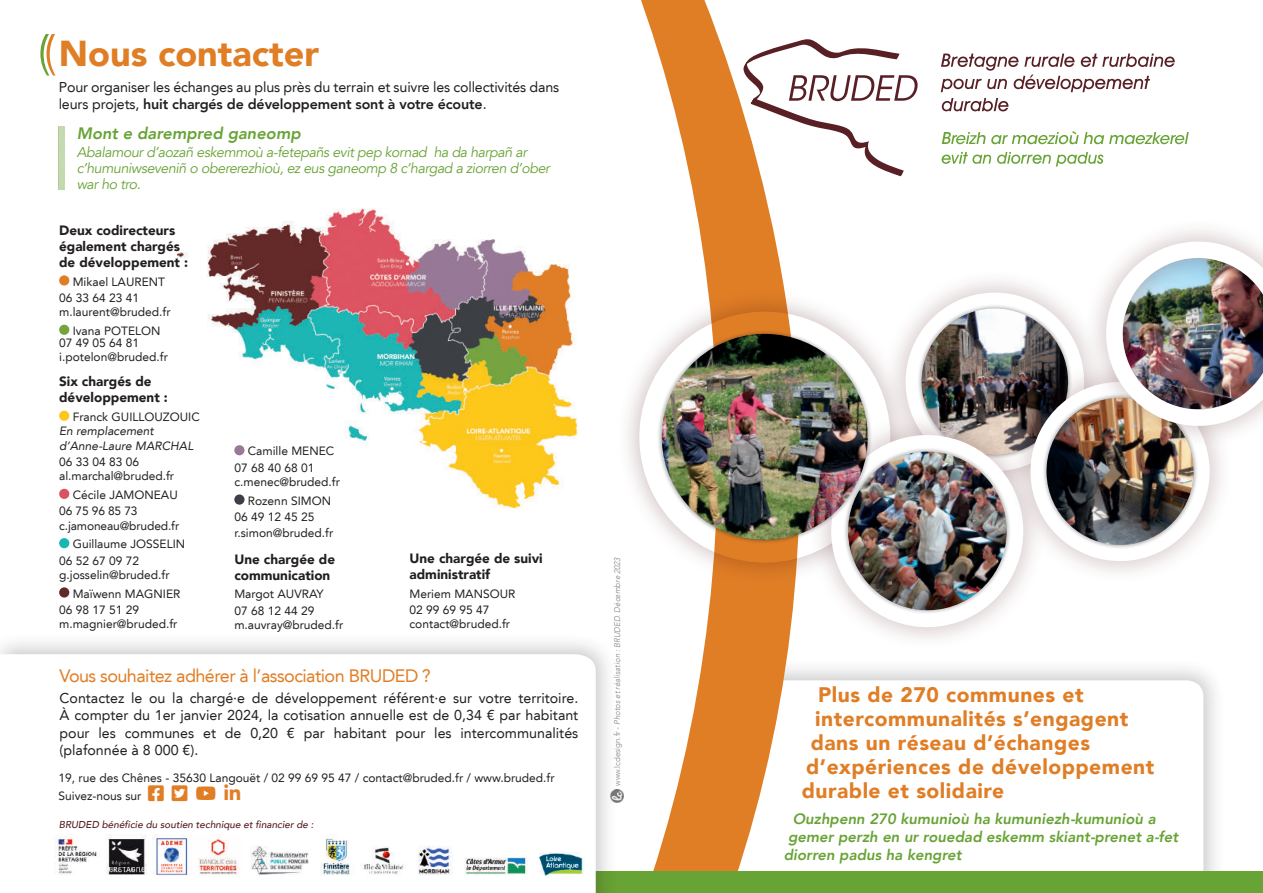
<style>
.page{position:relative;width:1263px;height:893px;background:#fff}
.page>*{position:absolute;margin:0;border:0;box-sizing:border-box;transform-origin:0 0}
.t1{font:900 36px "Avenir LT";color:#e07e26}
.t2{font:900 21px "Avenir LT";letter-spacing:.025em;color:#e07e26}
.t3{font:18px "Avenir LT";letter-spacing:-.03em;color:#e07e26}
.t4{font:italic 800 16.5px "Avenir LT";color:#68a335}
.t5{font:italic 800 15px "Avenir LT";color:#68a335}
.t6{font:14.25px/17.2px "Avenir LT";letter-spacing:-.01em;color:#231f20}
.t7{font:italic 14.25px/15.8px "Avenir LT";letter-spacing:-.03em;color:#68a335}
.t8{font:900 13.5px/16.2px "Avenir LT";color:#231f20}
.t9{font:12px/16.2px "Avenir LT";color:#231f20}
.t10{font:italic 12px/14.4px "Avenir LT";color:#231f20}
.t11{font:italic 500 10.05px "Avenir LT";color:#581f24}
.t12{font:italic 300 8.25px "Avenir LT";color:#808285;scale:.95 1}
.s1{font-weight:800}
.s2{font-style:normal}
</style>
<div class="page">
<img style="left:177px;top:208px;width:393px;height:300px">
<svg style="left:800px;top:39px;width:118px;height:138px"></svg>
<svg style="left:942px;top:98px;width:66px;height:13px"></svg>
<svg style="left:941px;top:54px;width:234px;height:38px"></svg>
<svg style="left:942px;top:152px;width:161px;height:15px"></svg>
<svg style="left:942px;top:131px;width:247px;height:13px"></svg>
<div style="left:704px;top:657px;width:522px;height:236px;background:#231f20;opacity:.25"></div>
<svg style="left:800px;top:680px;width:403px;height:192px"></svg>
<svg style="left:570px;top:0;width:230px;height:872px"></svg>
<div style="left:19px;top:872px;width:1244px;height:21px;background:#68a335"></div>
<div style="left:0;top:631px;width:619px;height:262px;background:#231f20;opacity:.25"></div>
<svg style="left:0;top:654px;width:596px;height:239px"></svg>
<svg style="left:40px;top:34px;width:16px;height:42px"></svg>
<svg style="left:58px;top:126px;width:7px;height:64px"></svg>
<svg style="left:611px;top:790px;width:12px;height:13px"></svg>
<div style="left:616px;top:288px;width:298px;height:298px;background:#581f24;opacity:.35"></div>
<svg style="left:637px;top:310px;width:193px;height:255px"></svg>
<div style="left:807px;top:411px;width:240px;height:240px;background:#581f24;opacity:.35"></div>
<div style="left:657px;top:330px;width:215px;height:214px;background:#231f20;opacity:.3"></div>
<img style="left:660px;top:334px;width:170px;height:208px">
<div style="left:1083px;top:218px;width:180px;height:231px;background:#581f24;opacity:.35"></div>
<img style="left:830px;top:240px;width:433px;height:389px">
<div style="left:59px;top:275px;width:10px;height:11px;background:#e07e26;border-radius:50%"></div>
<div style="left:59px;top:325px;width:10px;height:10px;background:#74a440;border-radius:50%"></div>
<div style="left:59px;top:411px;width:10px;height:10px;background:#fcc719;border-radius:50%"></div>
<div style="left:59px;top:489px;width:10px;height:10px;background:#da5362;border-radius:50%"></div>
<div style="left:59px;top:538px;width:10px;height:10px;background:#19b6b5;border-radius:50%"></div>
<div style="left:59px;top:587px;width:10px;height:11px;background:#632929;border-radius:50%"></div>
<div style="left:234px;top:445px;width:11px;height:10px;background:#987997;border-radius:50%"></div>
<div style="left:234px;top:494px;width:11px;height:11px;background:#3c3f45;border-radius:50%"></div>
<img style="left:55px;top:834px;width:529px;height:43px">
<svg style="left:148px;top:786px;width:16px;height:15px"></svg>
<svg style="left:172px;top:786px;width:16px;height:15px"></svg>
<svg style="left:196px;top:787px;width:20px;height:13px"></svg>
<svg style="left:224px;top:785px;width:16px;height:15px"></svg>
<h1 class="t1" style="left:59px;top:32px;width:262px">Nous contacter</h1>
<p class="t6" style="left:59px;top:79px;width:502px">Pour organiser les échanges au plus près du terrain et suivre les collectivités dans leurs projets, <span class="s1">huit chargés de développement sont à votre écoute</span>.</p>
<h3 class="t4" style="left:77px;top:124px;width:225px">Mont e darempred ganeomp</h3>
<p class="t7" style="left:77px;top:145px;width:475px">Abalamour d’aozañ eskemmoù a-fetepañs evit pep kornad ha da harpañ ar c’humuniwseveniñ o obererezhioù, ez eus ganeomp 8 c’hargad a ziorren d’ober war ho tro.</p>
<p class="t8" style="left:59px;top:222px;width:130px">Deux codirecteurs également chargés de développement :</p>
<p class="t9" style="left:59px;top:273px;width:107px;text-indent:14px">Mikael LAURENT<br>06 33 64 23 41</p>
<p class="t9" style="left:59px;top:303px;width:113px;line-height:18.6px;text-align:center">m.laurent@bruded.fr<br>Ivana POTELON</p>
<p class="t9" style="left:59px;top:336px;width:110px;line-height:14.4px">07 49 05 64 81 i.potelon@bruded.fr</p>
<p class="t8" style="left:59px;top:373px;width:110px">Six chargés de développement :</p>
<p class="t9" style="left:73px;top:409px;width:129px">Franck GUILLOUZOUIC</p>
<p class="t10" style="left:59px;top:424px;width:136px">En remplacement d’Anne-Laure MARCHAL</p>
<p class="t9" style="left:59px;top:455px;width:116px;line-height:14.4px">06 33 04 83 06 al.marchal@bruded.fr</p>
<p class="t9" style="left:59px;top:487px;width:120px;text-indent:14px">Cécile JAMONEAU<br>06 75 96 85 73</p>
<p class="t9" style="left:73px;top:516px;width:114px;line-height:18.6px;text-indent:-14px">c.jamoneau@bruded.fr<br>Guillaume JOSSELIN</p>
<p class="t9" style="left:59px;top:553px;width:112px;line-height:14.4px">06 52 67 09 72 g.josselin@bruded.fr</p>
<p class="t9" style="left:59px;top:585px;width:123px;text-indent:14px">Maïwenn MAGNIER<br>06 98 17 51 29</p>
<p class="t9" style="left:59px;top:616px;width:120px">m.magnier@bruded.fr</p>
<p class="t9" style="left:234px;top:443px;width:101px;text-indent:14px">Camille MENEC<br>07 68 40 68 01</p>
<p class="t9" style="left:234px;top:473px;width:107px;line-height:18.6px;text-align:center">c.menec@bruded.fr<br>Rozenn SIMON</p>
<p class="t9" style="left:234px;top:509px;width:100px">06 49 12 45 25 r.simon@bruded.fr</p>
<p class="t8" style="left:234px;top:551px;width:102px">Une chargée de communication</p>
<p class="t9" style="left:234px;top:586px;width:91px">Margot AUVRAY<br>07 68 12 44 29</p>
<p class="t9" style="left:234px;top:617px;width:110px">m.auvray@bruded.fr</p>
<p class="t8" style="left:409px;top:550px;width:135px">Une chargée de suivi administratif</p>
<p class="t9" style="left:409px;top:585px;width:108px">Meriem MANSOUR<br>02 99 69 95 47</p>
<p class="t9" style="left:409px;top:616px;width:102px">contact@bruded.fr</p>
<h3 class="t3" style="left:60px;top:665px;width:373px">Vous souhaitez adhérer à l’association BRUDED ?</h3>
<p class="t6" style="left:60px;top:690px;width:520px;text-align:justify">Contactez le ou la chargé·e de développement référent·e sur votre territoire.<br>À compter du 1er janvier 2024, la cotisation annuelle est de 0,34 € par habitant pour les communes et de 0,20 € par habitant pour les intercommunalités (plafonnée à 8 000 €).</p>
<p class="t9" style="left:58px;top:769px;width:498px">19, rue des Chênes - 35630 Langouët / 02 99 69 95 47 / contact@bruded.fr / www.bruded.fr</p>
<p class="t11" style="left:59px;top:818px;width:256px">BRUDED bénéficie du soutien technique et financier de :</p>
<p class="t9" style="left:58px;top:788px;width:84px">Suivez-nous sur</p>
<p class="t12" style="left:612px;top:786px;width:243px;rotate:-90deg"><span class="s2">www . l c d e s i g n . f r</span> -Photos etréalisation :BRUDED.Décembre 2023</p>
<h2 class="t2" style="left:818px;top:681px;width:267px">Plus de 270 communes et</h2>
<h2 class="t2" style="left:815px;top:705px;width:315px">intercommunalités s’engagent</h2>
<h2 class="t2" style="left:811px;top:729px;width:281px">dans un réseau d’échanges</h2>
<h2 class="t2" style="left:806px;top:753px;width:350px">d’expériences de développement</h2>
<h2 class="t2" style="left:802px;top:777px;width:204px">durable et solidaire</h2>
<p class="t5" style="left:793px;top:810px;width:364px">Ouzhpenn 270 kumunioù ha kumuniezh-kumunioù a</p>
<p class="t5" style="left:788px;top:828px;width:391px">gemer perzh en ur rouedad eskemm skiant-prenet a-fet</p>
<p class="t5" style="left:784px;top:846px;width:180px">diorren padus ha kengret</p>
</div>
